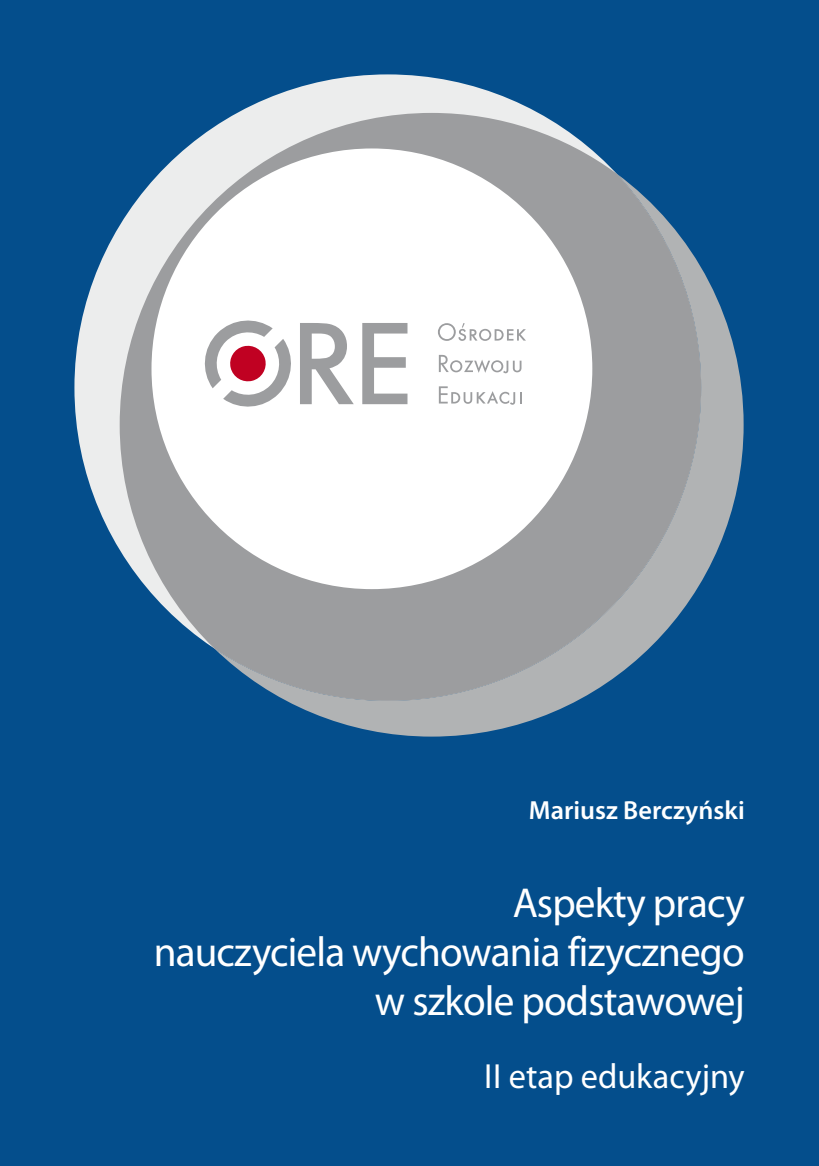
<style>
.page{position:relative;width:819px;height:1166px;background:#044e8c}
.page>*{position:absolute;margin:0;border:0;box-sizing:border-box;transform-origin:0 0}
.t1{font:42px/49px "Myriad Pro";letter-spacing:-.02em;color:#fff;text-align:right}
.t2{font:35px "Myriad Pro";color:#fff}
.t3{font:600 26.25px "Myriad Pro";color:#fff}
</style>
<div class="page">
<div style="left:74px;top:74px;width:627px;height:627px;background:#eceded;border-radius:50%"></div>
<svg style="left:287px;top:267px;width:456px;height:469px"></svg>
<svg style="left:120px;top:113px;width:581px;height:588px;fill:#9c9d9f"></svg>
<div style="left:151px;top:148px;width:441px;height:441px;background:#fff;border-radius:50%"></div>
<svg style="left:362px;top:323px;width:45px;height:81px"></svg>
<svg style="left:204px;top:320px;width:150px;height:87px"></svg>
<svg style="left:439px;top:355px;width:82px;height:18px"></svg>
<svg style="left:439px;top:386px;width:82px;height:19px"></svg>
<svg style="left:438px;top:323px;width:88px;height:18px"></svg>
<p class="t3" style="left:529px;top:793px;width:217px">Mariusz Berczyński</p>
<p class="t1" style="left:154px;top:877px;width:592px">Aspekty pracy<br>nauczyciela wychowania fizycznego w szkole podstawowej</p>
<p class="t2" style="left:484px;top:1055px;width:262px">II etap edukacyjny</p>
</div>
